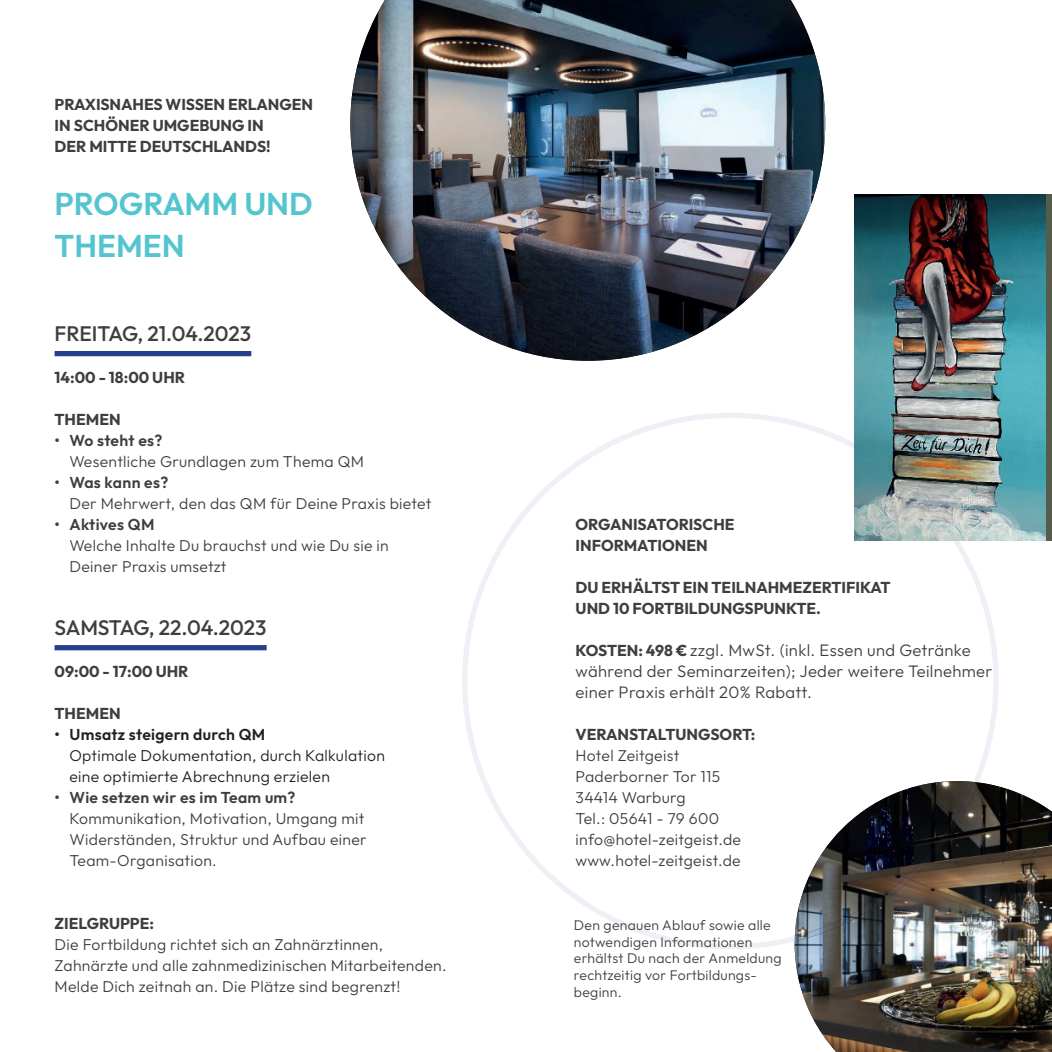
<style>
.page{position:relative;width:1052px;height:1052px;background:#fff}
.page>*{position:absolute;margin:0;border:0;box-sizing:border-box;transform-origin:0 0}
.t1{font:600 31.5px/42px "Outfit";color:#54c5cf}
.t2{font:500 21px "Outfit";color:#3e3e3f}
.t3{font:300 16.62px/21px "Outfit";letter-spacing:.02em;color:#3e3e3f}
.t4{font:300 15.75px/21px "Outfit";letter-spacing:.02em;color:#3e3e3f}
.t5{font:700 15.75px/21px "Outfit";color:#3e3e3f}
.t6{font:300 15.75px/21px "Outfit";letter-spacing:.02em;color:#1e2224}
.t7{font:600 15.75px "Outfit";letter-spacing:.02em;color:#3e3e3f}
.t8{font:600 15.75px "Outfit";letter-spacing:.02em;color:#1e2224}
.t9{font:300 14px/16.8px "Outfit";letter-spacing:.02em;color:#3e3e3f}
.s1{font-weight:700;font-size:15.75px}
</style>
<div class="page">
<img style="left:350px;top:0;width:475px;height:361px">
<img style="left:794px;top:786px;width:258px;height:266px">
<svg style="left:462px;top:413px;width:536px;height:536px"></svg>
<img style="left:794px;top:782px;width:184px;height:159px">
<div style="left:855px;top:194px;width:197px;height:347px;background:#545d4b"></div>
<img style="left:855px;top:194px;width:191px;height:347px">
<div style="left:55px;top:351px;width:196px;height:5px;background:#253f8e"></div>
<div style="left:55px;top:645px;width:212px;height:5px;background:#253f8e"></div>
<p class="t5" style="left:55px;top:95px;width:260px">PRAXISNAHES WISSEN ERLANGEN<br>IN SCHÖNER UMGEBUNG IN<br>DER MITTE DEUTSCHLANDS!</p>
<h1 class="t1" style="left:55px;top:186px;width:260px">PROGRAMM UND<br>THEMEN</h1>
<h2 class="t2" style="left:55px;top:326px;width:198px">FREITAG, 21.04.2023</h2>
<p class="t5" style="left:55px;top:368px;width:132px">14:00 - 18:00 UHR</p>
<p class="t5" style="left:55px;top:410px;width:68px">THEMEN</p>
<p class="t7" style="left:55px;top:434px;width:109px">ï Wo steht es?</p>
<p class="t4" style="left:69px;top:452px;width:296px">Wesentliche Grundlagen zum Thema QM</p>
<p class="t7" style="left:55px;top:476px;width:115px">ï Was kann es?</p>
<p class="t4" style="left:69px;top:494px;width:363px">Der Mehrwert, den das QM für Deine Praxis bietet</p>
<p class="t7" style="left:55px;top:518px;width:101px">ï Aktives QM</p>
<p class="t4" style="left:69px;top:536px;width:321px">Welche Inhalte Du brauchst und wie Du sie in<br>Deiner Praxis umsetzt</p>
<h2 class="t2" style="left:55px;top:620px;width:214px">SAMSTAG, 22.04.2023</h2>
<p class="t5" style="left:55px;top:662px;width:135px">09:00 - 17:00 UHR</p>
<p class="t5" style="left:55px;top:704px;width:68px">THEMEN</p>
<p class="t8" style="left:55px;top:728px;width:212px">ï Umsatz steigern durch QM</p>
<p class="t6" style="left:69px;top:746px;width:317px">Optimale Dokumentation, durch Kalkulation eine optimierte Abrechnung erzielen</p>
<p class="t7" style="left:55px;top:791px;width:242px">ï Wie setzen wir es im Team um?</p>
<p class="t4" style="left:69px;top:809px;width:299px">Kommunikation, Motivation, Umgang mit<br>Widerständen, Struktur und Aufbau einer<br>Team-Organisation.</p>
<p class="t5" style="left:55px;top:914px;width:101px">ZIELGRUPPE:</p>
<p class="t4" style="left:55px;top:935px;width:393px">Die Fortbildung richtet sich an Zahnärztinnen,<br>Zahnärzte und alle zahnmedizinischen Mitarbeitenden.<br>Melde Dich zeitnah an. Die Plätze sind begrenzt!</p>
<p class="t5" style="left:575px;top:515px;width:160px">ORGANISATORISCHE<br>INFORMATIONEN</p>
<p class="t5" style="left:575px;top:578px;width:316px">DU ERHÄLTST EIN TEILNAHMEZERTIFIKAT<br>UND 10 FORTBILDUNGSPUNKTE.</p>
<p class="t3" style="left:575px;top:641px;width:418px"><span class="s1">KOSTEN: 498 €</span> zzgl. MwSt. (inkl. Essen und Getränke während der Seminarzeiten); Jeder weitere Teilnehmer einer Praxis erhält 20% Rabatt.</p>
<p class="t5" style="left:575px;top:725px;width:181px">VERANSTALTUNGSORT:</p>
<p class="t4" style="left:575px;top:746px;width:167px">Hotel Zeitgeist<br>Paderborner Tor 115<br>34414 Warburg<br>Tel.: 05641 - 79 600 info@hotel-zeitgeist.de www.hotel-zeitgeist.de</p>
<p class="t9" style="left:574px;top:917px;width:209px">Den genauen Ablauf sowie alle notwendigen Informationen erhältst Du nach der Anmeldung rechtzeitig vor Fortbildungs&shy;beginn.</p>
</div>
